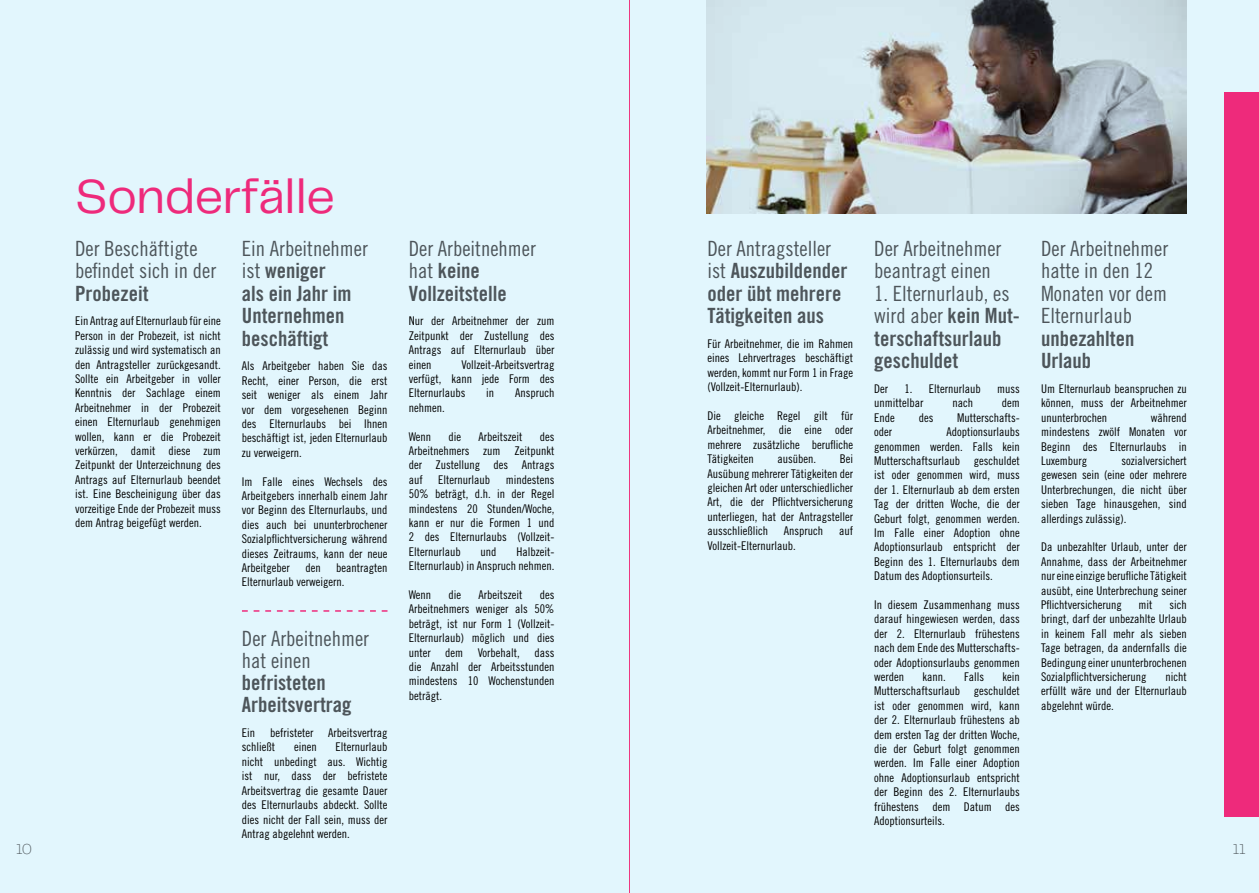
<style>
.page{position:relative;width:1259px;height:893px;background:#e2f6fd}
.page>*{position:absolute;margin:0;border:0;box-sizing:border-box;transform-origin:0 0}
.t1{font:49.5px "Telegraf";letter-spacing:-.01em;color:#ee2a7b}
.t2{font:21px/22.5px "Trade Gothic LT Std Cn 18";color:#58595b}
.t3{font:21px/22.5px "Trade Gothic LT Std Bd Cn 20";color:#58595b}
.t4{font:200 15px "Telegraf";color:#58595b}
.t5{font:12px/14.4px "Trade Gothic LT Std Cn 18";color:#000;text-align:justify}
.s1{font-family:"Trade Gothic LT Std Cn 18"}
.s2{font-family:"Trade Gothic LT Std Bd Cn 20"}
</style>
<div class="page">
<svg style="left:242px;top:610px;width:145px;height:2px"></svg>
<img style="left:706px;top:0;width:480px;height:213px">
<div style="left:1225px;top:92px;width:34px;height:725px;background:#ee2a7b"></div>
<hr style="left:629px;top:0;width:1px;height:893px;background:#ee3780">
<h1 class="t1" style="left:75px;top:163px;width:261px">Sonderfälle</h1>
<h2 class="t2" style="left:75px;top:237px;width:143px">Der Beschäftigte befindet sich in der</h2>
<h2 class="t3" style="left:75px;top:282px;width:75px">Probezeit</h2>
<p class="t5" style="left:75px;top:314px;width:147px">Ein Antrag auf Elternurlaub für eine Person in der Probezeit, ist nicht zulässig und wird systematisch an den Antragsteller zurückgesandt.<br>Sollte ein Arbeitgeber in voller Kenntnis der Sachlage einem Arbeitnehmer in der Probezeit einen Elternurlaub genehmigen wollen, kann er die Probezeit verkürzen, damit diese zum Zeitpunkt der Unterzeichnung des Antrags auf Elternurlaub beendet ist. Eine Bescheinigung über das vorzeitige Ende der Probezeit muss dem Antrag beigefügt werden.</p>
<h2 class="t2" style="left:242px;top:237px;width:127px">Ein Arbeitnehmer</h2>
<h2 class="t3" style="left:242px;top:259px;width:111px"><span class="s1">ist</span> weniger als ein Jahr im<br>Unternehmen beschäftigt</h2>
<p class="t5" style="left:242px;top:359px;width:147px">Als Arbeitgeber haben Sie das Recht, einer Person, die erst seit weniger als einem Jahr vor dem vorgesehenen Beginn des Elternurlaubs bei Ihnen beschäftigt ist, jeden Elternurlaub zu verweigern.</p>
<p class="t5" style="left:242px;top:474px;width:147px">Im Falle eines Wechsels des Arbeitgebers innerhalb einem Jahr vor Beginn des Elternurlaubs, und dies auch bei ununterbrochener Sozialpflichtversicherung während dieses Zeitraums, kann der neue Arbeitgeber</p>
<p class="t5" style="left:242px;top:560px;width:147px;text-indent:94px">beantragten<br>Elternurlaub verweigern.</p>
<p class="t5" style="left:305px;top:560px;width:17px">den</p>
<h2 class="t2" style="left:242px;top:627px;width:129px">Der Arbeitnehmer hat einen</h2>
<h2 class="t3" style="left:242px;top:671px;width:111px">befristeten<br>Arbeitsvertrag</h2>
<p class="t5" style="left:242px;top:725px;width:147px">Ein befristeter Arbeitsvertrag schließt</p>
<p class="t5" style="left:242px;top:740px;width:147px;text-indent:94px">Elternurlaub nicht unbedingt aus. Wichtig ist nur, dass der befristete Arbeitsvertrag die gesamte Dauer des Elternurlaubs abdeckt. Sollte dies nicht der Fall sein, muss der Antrag abgelehnt werden.</p>
<p class="t5" style="left:294px;top:740px;width:24px">einen</p>
<h2 class="t2" style="left:409px;top:237px;width:129px">Der Arbeitnehmer</h2>
<h2 class="t3" style="left:409px;top:259px;width:99px"><span class="s1">hat</span> keine<br>Vollzeitstelle</h2>
<p class="t5" style="left:409px;top:314px;width:147px">Nur der Arbeitnehmer der zum Zeitpunkt der Zustellung des Antrags auf Elternurlaub über einen</p>
<p class="t5" style="left:409px;top:357px;width:147px;text-indent:53px">Vollzeit-Arbeitsvertrag verfügt, kann jede Form des Elternurlaubs</p>
<p class="t5" style="left:486px;top:386px;width:9px">in</p>
<p class="t5" style="left:515px;top:386px;width:41px">Anspruch</p>
<p class="t5" style="left:409px;top:400px;width:37px">nehmen.</p>
<p class="t5" style="left:409px;top:429px;width:24px">Wenn</p>
<p class="t5" style="left:448px;top:429px;width:14px">die</p>
<p class="t5" style="left:478px;top:429px;width:45px">Arbeitszeit</p>
<p class="t5" style="left:409px;top:429px;width:147px;text-indent:131px">des Arbeitnehmers zum Zeitpunkt der Zustellung des Antrags auf</p>
<p class="t5" style="left:409px;top:472px;width:147px;text-indent:97px">mindestens 50% beträgt, d.h. in der Regel mindestens 20 Stunden/Woche, kann er nur die Formen 1 und 2 des Elternurlaubs (Vollzeit-Elternurlaub</p>
<p class="t5" style="left:438px;top:472px;width:53px">Elternurlaub</p>
<p class="t5" style="left:409px;top:544px;width:147px;text-align:right">Halbzeit-<br>Elternurlaub) in Anspruch nehmen.</p>
<p class="t5" style="left:409px;top:587px;width:24px">Wenn</p>
<p class="t5" style="left:448px;top:587px;width:14px">die</p>
<p class="t5" style="left:478px;top:587px;width:45px">Arbeitszeit</p>
<p class="t5" style="left:480px;top:544px;width:17px">und</p>
<p class="t5" style="left:409px;top:587px;width:147px;text-indent:131px">des Arbeitnehmers weniger als 50% beträgt, ist nur Form 1 (Vollzeit-Elternurlaub) möglich und dies unter dem Vorbehalt, dass die Anzahl der Arbeitsstunden mindestens 10 Wochenstunden beträgt.</p>
<h2 class="t2" style="left:707px;top:237px;width:125px">Der Antragsteller</h2>
<h2 class="t3" style="left:707px;top:259px;width:141px"><span class="s1">ist</span> Auszubildender oder übt mehrere<br>Tätigkeiten aus</h2>
<p class="t5" style="left:707px;top:336px;width:147px">Für Arbeitnehmer, die im Rahmen eines Lehrvertrages beschäftigt werden, kommt nur Form 1 in Frage (Vollzeit-Elternurlaub).</p>
<p class="t5" style="left:707px;top:408px;width:147px">Die gleiche Regel gilt für Arbeitnehmer, die eine oder mehrere zusätzliche berufliche Tätigkeiten</p>
<p class="t5" style="left:707px;top:452px;width:147px;text-indent:132px">Bei Ausübung mehrerer Tätigkeiten der gleichen Art oder unterschiedlicher Art, die der Pflichtversicherung unterliegen, hat der Antragsteller ausschließlich</p>
<p class="t5" style="left:777px;top:452px;width:40px">ausüben.</p>
<p class="t5" style="left:784px;top:524px;width:41px">Anspruch</p>
<p class="t5" style="left:839px;top:524px;width:15px">auf</p>
<p class="t5" style="left:707px;top:538px;width:90px">Vollzeit-Elternurlaub.</p>
<h2 class="t2" style="left:874px;top:237px;width:129px">Der Arbeitnehmer beantragt einen</h2>
<h2 class="t2" style="left:874px;top:282px;width:147px">1. Elternurlaub, es wird aber <span class="s2">kein Mut-</span></h2>
<h2 class="t3" style="left:874px;top:327px;width:129px">terschaftsurlaub geschuldet</h2>
<p class="t5" style="left:874px;top:381px;width:16px">Der</p>
<p class="t5" style="left:904px;top:381px;width:78px">1. Elternurlaub</p>
<p class="t5" style="left:997px;top:381px;width:24px">muss</p>
<p class="t5" style="left:874px;top:396px;width:51px">unmittelbar</p>
<p class="t5" style="left:952px;top:396px;width:22px">nach</p>
<p class="t5" style="left:1002px;top:396px;width:19px">dem</p>
<p class="t5" style="left:874px;top:410px;width:22px">Ende</p>
<p class="t5" style="left:918px;top:410px;width:16px">des</p>
<p class="t5" style="left:957px;top:410px;width:64px">Mutterschafts-</p>
<p class="t5" style="left:874px;top:425px;width:19px">oder</p>
<p class="t5" style="left:874px;top:425px;width:147px;text-indent:72px">Adoptionsurlaubs genommen werden. Falls kein Mutterschaftsurlaub geschuldet ist oder genommen wird, muss der 1. Elternurlaub ab dem ersten Tag der dritten Woche, die der Geburt folgt, genommen werden.<br>Im Falle einer Adoption ohne Adoptionsurlaub entspricht der Beginn des 1. Elternurlaubs dem Datum des Adoptionsurteils.</p>
<p class="t5" style="left:874px;top:597px;width:147px">In diesem Zusammenhang muss darauf hingewiesen werden, dass der 2. Elternurlaub frühestens nach dem Ende des Mutterschafts&shy;oder Adoptionsurlaubs genommen werden</p>
<p class="t5" style="left:874px;top:669px;width:147px;text-indent:128px">kein Mutterschaftsurlaub geschuldet ist oder genommen wird, kann der 2. Elternurlaub frühestens ab dem ersten Tag der dritten Woche, die der Geburt folgt genommen werden. Im Falle einer Adoption ohne Adoptionsurlaub entspricht der Beginn des 2. Elternurlaubs frühestens dem Datum des Adoptionsurteils.</p>
<p class="t5" style="left:922px;top:669px;width:25px">kann.</p>
<p class="t5" style="left:964px;top:669px;width:21px">Falls</p>
<h2 class="t2" style="left:1041px;top:237px;width:129px">Der Arbeitnehmer hatte in den 12<br>Monaten vor dem<br>Elternurlaub</h2>
<h2 class="t3" style="left:1041px;top:327px;width:95px">unbezahlten<br>Urlaub</h2>
<p class="t5" style="left:1041px;top:381px;width:147px">Um Elternurlaub beanspruchen zu können, muss der Arbeitnehmer ununterbrochen</p>
<p class="t5" style="left:1041px;top:410px;width:147px;text-indent:110px">während mindestens zwölf Monaten vor Beginn des Elternurlaubs in Luxemburg</p>
<p class="t5" style="left:1041px;top:453px;width:147px;text-indent:80px">sozialversichert gewesen sein (eine oder mehrere Unterbrechungen, die nicht über sieben Tage hinausgehen, sind allerdings zulässig).</p>
<p class="t5" style="left:1041px;top:540px;width:147px">Da unbezahlter Urlaub, unter der Annahme, dass der Arbeitnehmer nur eine einzige berufliche Tätigkeit ausübt, eine Unterbrechung seiner Pflichtversicherung</p>
<p class="t5" style="left:1041px;top:597px;width:147px;text-indent:128px">sich bringt, darf der unbezahlte Urlaub in keinem Fall mehr als sieben Tage betragen, da andernfalls die Bedingung einer ununterbrochenen Sozialpflichtversicherung</p>
<p class="t5" style="left:1138px;top:597px;width:16px">mit</p>
<p class="t5" style="left:1041px;top:669px;width:147px;text-indent:124px">nicht erfüllt wäre und der Elternurlaub abgelehnt würde.</p>
<p class="t4" style="left:16px;top:840px;width:17px">10</p>
<p class="t4" style="left:1233px;top:840px;width:14px">11</p>
</div>
